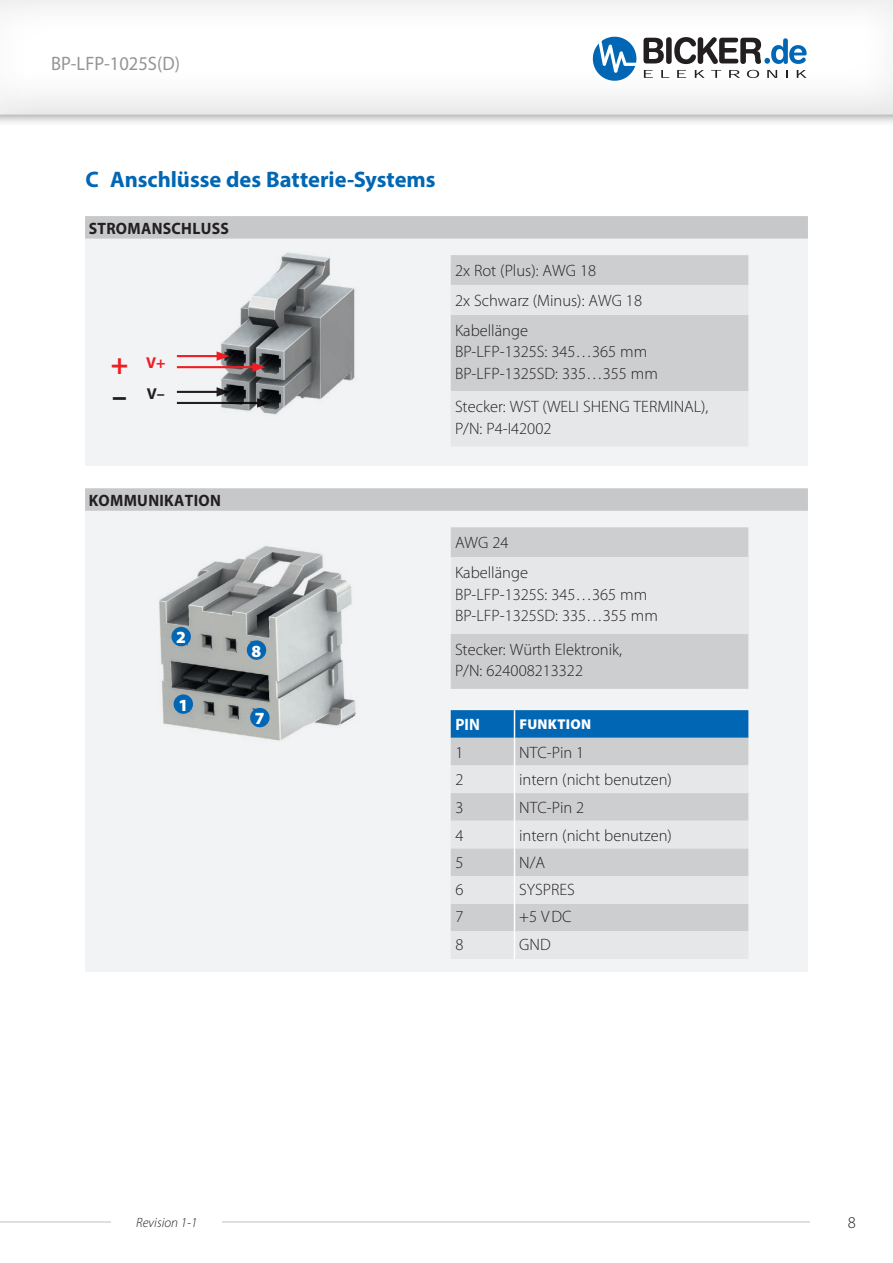
<style>
.page{position:relative;width:893px;height:1263px;background:#fff}
.page>*{position:absolute;margin:0;border:0;box-sizing:border-box;transform-origin:0 0}
.t1{font:700 29.55px "Myriad Pro";color:#ee1d23}
.t2{font:700 29.55px "Myriad Pro";color:#231f20}
.t3{font:700 22.5px "Myriad Pro";letter-spacing:-.005em;color:#0166b3}
.t4{font:19.5px "Myriad Pro";color:#939598;scale:.95 1}
.t5{font:900 17.1px "Myriad Pro";color:#fff}
.t6{font:300 16.5px/21.8px "Myriad Pro";color:#231f20}
.t7{font:700 16.5px "Myriad Pro";letter-spacing:.02em;color:#231f20;scale:.95 1}
.t8{font:700 16.5px "Myriad Pro";color:#fff;scale:.95 1}
.t9{font:700 15.9px "Myriad Pro";color:#ee1d23}
.t10{font:700 15.9px "Myriad Pro";color:#231f20}
.t11{font:900 14.25px "Myriad Pro";letter-spacing:.02em;color:#fff}
.t12{font:italic 300 13.5px "Myriad Pro";color:#231f20}
</style>
<div class="page">
<div style="left:0;top:0;width:893px;height:127px;background:#231f20;opacity:.5"></div>
<div style="left:0;top:0;width:893px;height:116px;background:#231f20;opacity:.25"></div>
<svg style="left:593px;top:37px;width:214px;height:44px"></svg>
<hr style="left:0;top:1221px;width:829px;height:1px;background:#bcbdc0">
<div style="left:112px;top:1180px;width:110px;height:83px;background:#fff"></div>
<div style="left:810px;top:1180px;width:83px;height:83px;background:#fff"></div>
<div style="left:85px;top:236px;width:723px;height:230px;background:#f2f3f4"></div>
<div style="left:85px;top:508px;width:723px;height:464px;background:#f2f3f4"></div>
<div style="left:85px;top:488px;width:723px;height:23px;background:#c7c8ca"></div>
<div style="left:85px;top:216px;width:723px;height:23px;background:#c7c8ca"></div>
<div style="left:451px;top:255px;width:297px;height:30px;background:#cdced0"></div>
<svg style="left:451px;top:285px;width:297px;height:161px;fill:#e6e7e9"></svg>
<div style="left:451px;top:527px;width:297px;height:162px;background:#cdced0"></div>
<div style="left:451px;top:557px;width:297px;height:77px;background:#e6e7e9"></div>
<svg style="left:451px;top:710px;width:297px;height:249px"></svg>
<hr style="left:177px;top:391px;width:43px;height:2px;background:#231f20">
<hr style="left:177px;top:402px;width:84px;height:2px;background:#231f20">
<img style="left:206px;top:252px;width:149px;height:163px">
<hr style="left:177px;top:366px;width:79px;height:2px;background:#ee1d23">
<svg style="left:252px;top:362px;width:13px;height:10px"></svg>
<img style="left:159px;top:546px;width:197px;height:195px">
<div style="left:171px;top:627px;width:20px;height:19px;background:#0166b3;border-radius:50%"></div>
<div style="left:247px;top:640px;width:19px;height:20px;background:#0166b3;border-radius:50%"></div>
<div style="left:174px;top:694px;width:19px;height:20px;background:#0166b3;border-radius:50%"></div>
<div style="left:250px;top:708px;width:20px;height:19px;background:#0166b3;border-radius:50%"></div>
<hr style="left:177px;top:355px;width:43px;height:2px;background:#ee1d23">
<svg style="left:217px;top:351px;width:13px;height:10px"></svg>
<p class="t4" style="left:51px;top:51px;width:137px">BP-LFP-1025S(D)</p>
<h2 class="t3" style="left:86px;top:165px;width:352px">C Anschlüsse des Batterie-Systems</h2>
<p class="t7" style="left:89px;top:217px;width:149px">STROMANSCHLUSS</p>
<h1 class="t1" style="left:111px;top:345px;width:19px">+</h1>
<h1 class="t2" style="left:112px;top:377px;width:16px">–</h1>
<p class="t9" style="left:146px;top:352px;width:21px">V+</p>
<p class="t10" style="left:147px;top:383px;width:19px">V–</p>
<p class="t7" style="left:89px;top:489px;width:141px">KOMMUNIKATION</p>
<p class="t5" style="left:176px;top:626px;width:11px">2</p>
<p class="t5" style="left:178px;top:693px;width:11px">1</p>
<p class="t5" style="left:252px;top:639px;width:11px">8</p>
<p class="t5" style="left:255px;top:707px;width:11px">7</p>
<p class="t6" style="left:455px;top:255px;width:189px;line-height:29.7px">2x Rot (Plus): AWG 18<br>2x Schwarz (Minus): AWG 18<br>Kabellänge</p>
<p class="t6" style="left:455px;top:341px;width:204px">BP-LFP-1325S: 345…365 mm<br>BP-LFP-1325SD: 335…355 mm</p>
<p class="t6" style="left:455px;top:396px;width:255px">Stecker: WST (WELI SHENG TERMINAL),<br>P/N: P4-I42002</p>
<p class="t6" style="left:455px;top:528px;width:75px;line-height:29.7px">AWG 24<br>Kabellänge</p>
<p class="t6" style="left:455px;top:583px;width:204px">BP-LFP-1325S: 345…365 mm<br>BP-LFP-1325SD: 335…355 mm</p>
<p class="t6" style="left:455px;top:638px;width:168px">Stecker: Würth Elektronik,<br>P/N: 624008213322</p>
<p class="t8" style="left:455px;top:714px;width:27px">PIN</p>
<p class="t11" style="left:519px;top:715px;width:73px">FUNKTION</p>
<p class="t6" style="left:455px;top:741px;width:10px">1</p>
<p class="t6" style="left:519px;top:741px;width:67px">NTC-Pin 1</p>
<p class="t6" style="left:455px;top:769px;width:10px">2</p>
<p class="t6" style="left:519px;top:769px;width:154px">intern (nicht benutzen)</p>
<p class="t6" style="left:455px;top:796px;width:10px">3</p>
<p class="t6" style="left:519px;top:796px;width:67px">NTC-Pin 2</p>
<p class="t6" style="left:455px;top:824px;width:10px">4</p>
<p class="t6" style="left:519px;top:824px;width:154px">intern (nicht benutzen)</p>
<p class="t6" style="left:455px;top:852px;width:10px">5</p>
<p class="t6" style="left:519px;top:852px;width:27px">N/A</p>
<p class="t6" style="left:455px;top:878px;width:10px">6</p>
<p class="t6" style="left:519px;top:878px;width:57px">SYSPRES</p>
<p class="t6" style="left:455px;top:906px;width:10px">7</p>
<p class="t6" style="left:519px;top:906px;width:54px">+5 VDC</p>
<p class="t6" style="left:455px;top:933px;width:10px">8</p>
<p class="t6" style="left:519px;top:933px;width:33px">GND</p>
<p class="t12" style="left:136px;top:1214px;width:63px">Revision 1-1</p>
<p class="t6" style="left:848px;top:1211px;width:10px">8</p>
</div>
